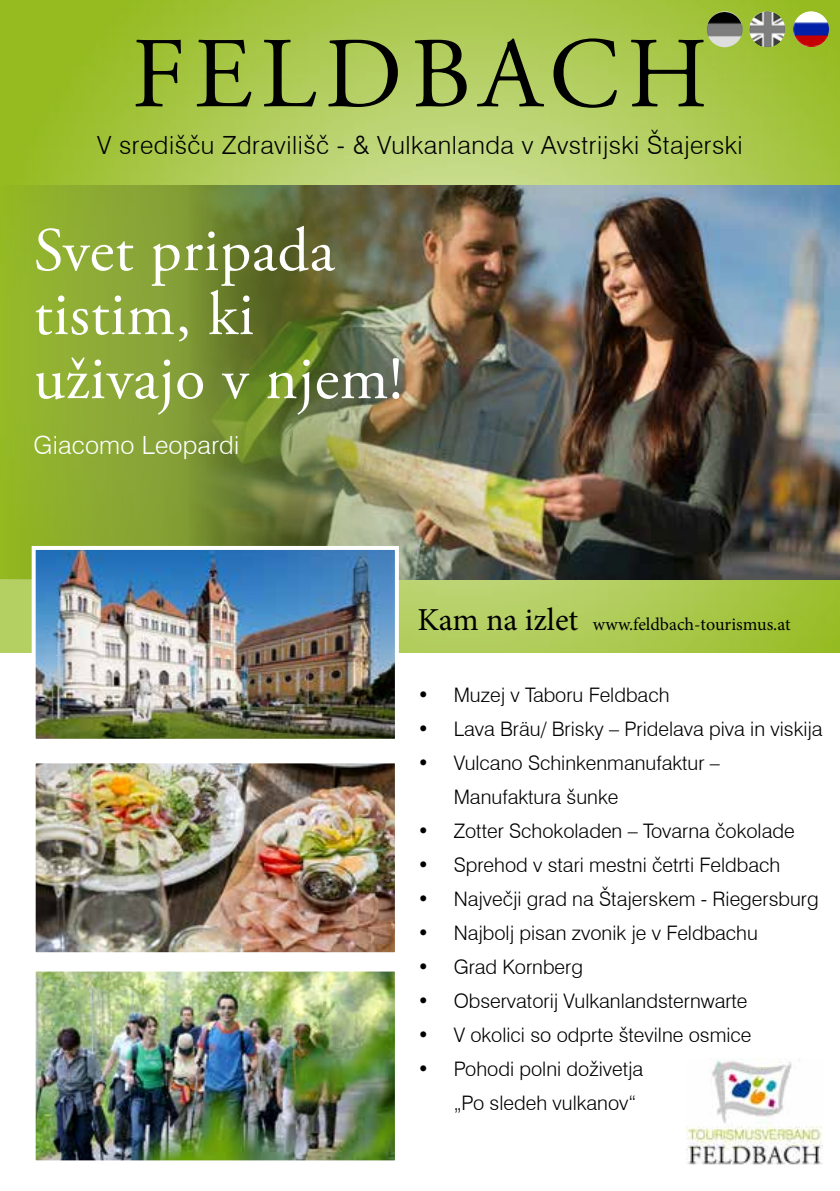
<style>
.page{position:relative;width:840px;height:1191px;background:#fff}
.page>*{position:absolute;margin:0;border:0;box-sizing:border-box;transform-origin:0 0}
.t1{font:61.8px/64px "Adobe Garamond Pro";letter-spacing:.01em;color:#fff}
.t2{font:300 25px "Swiss 721 BT";letter-spacing:.02em;color:#000}
.t3{font:300 25px "Swiss 721 BT";letter-spacing:.01em;color:#fff}
.t4{font:300 20px/34px "Swiss 721 BT";color:#000}
.t5{font:18px "Minion Pro";letter-spacing:-.005em;color:#000}
.s1{font-size:32px}
</style>
<div class="page">
<img style="left:0;top:0;width:839px;height:653px">
<div style="left:0;top:580px;width:452px;height:611px;background:#fff"></div>
<svg style="left:0;top:185px;width:189px;height:395px;background:#8cab32"></svg>
<img style="left:189px;top:185px;width:650px;height:395px">
<svg style="left:135px;top:38px;width:481px;height:70px;background:#889e43"></svg>
<svg style="left:630px;top:40px;width:73px;height:66px;background:#778b36"></svg>
<img style="left:37px;top:551px;width:356px;height:187px">
<div style="left:32px;top:546px;width:366px;height:197px;border:4px solid #fff"></div>
<img style="left:37px;top:764px;width:356px;height:187px">
<div style="left:32px;top:759px;width:366px;height:197px;border:4px solid #fff"></div>
<img style="left:37px;top:972px;width:356px;height:187px">
<div style="left:32px;top:967px;width:366px;height:197px;border:4px solid #fff"></div>
<img style="left:706px;top:11px;width:36px;height:36px;border-radius:18px">
<img style="left:748px;top:11px;width:36px;height:36px;border-radius:18px">
<img style="left:792px;top:11px;width:36px;height:36px">
<img style="left:686px;top:1058px;width:136px;height:106px">
<p class="t2" style="left:97px;top:130px;width:646px">V središču Zdravilišč - &amp; Vulkanlanda v Avstrijski Štajerski</p>
<h1 class="t1" style="left:34px;top:221px;width:370px">Svet pripada tistim, ki uživajo v njem!</h1>
<p class="t3" style="left:34px;top:430px;width:207px">Giacomo Leopardi</p>
<p class="t5" style="left:417px;top:612px;width:374px"><span class="s1">Kam na izlet</span> www.feldbach-tourismus.at</p>
<p class="t4" style="left:417px;top:677px;width:253px">• Muzej v Taboru Feldbach</p>
<p class="t4" style="left:417px;top:711px;width:406px">• Lava Bräu/ Brisky – Pridelava piva in viskija</p>
<p class="t4" style="left:453px;top:745px;width:267px;text-indent:-36px">• Vulcano Schinkenmanufaktur –<br>Manufaktura šunke</p>
<p class="t4" style="left:417px;top:813px;width:378px">• Zotter Schokoladen – Tovarna čokolade</p>
<p class="t4" style="left:417px;top:847px;width:364px">• Sprehod v stari mestni četrti Feldbach</p>
<p class="t4" style="left:417px;top:881px;width:402px">• Največji grad na Štajerskem - Riegersburg</p>
<p class="t4" style="left:417px;top:915px;width:341px">• Najbolj pisan zvonik je v Feldbachu</p>
<p class="t4" style="left:417px;top:949px;width:167px">• Grad Kornberg</p>
<p class="t4" style="left:417px;top:983px;width:331px">• Observatorij Vulkanlandsternwarte</p>
<p class="t4" style="left:417px;top:1017px;width:335px">• V okolici so odprte številne osmice</p>
<p class="t4" style="left:453px;top:1051px;width:191px;text-indent:-36px">• Pohodi polni doživetja „Po sledeh vulkanov“</p>
</div>
